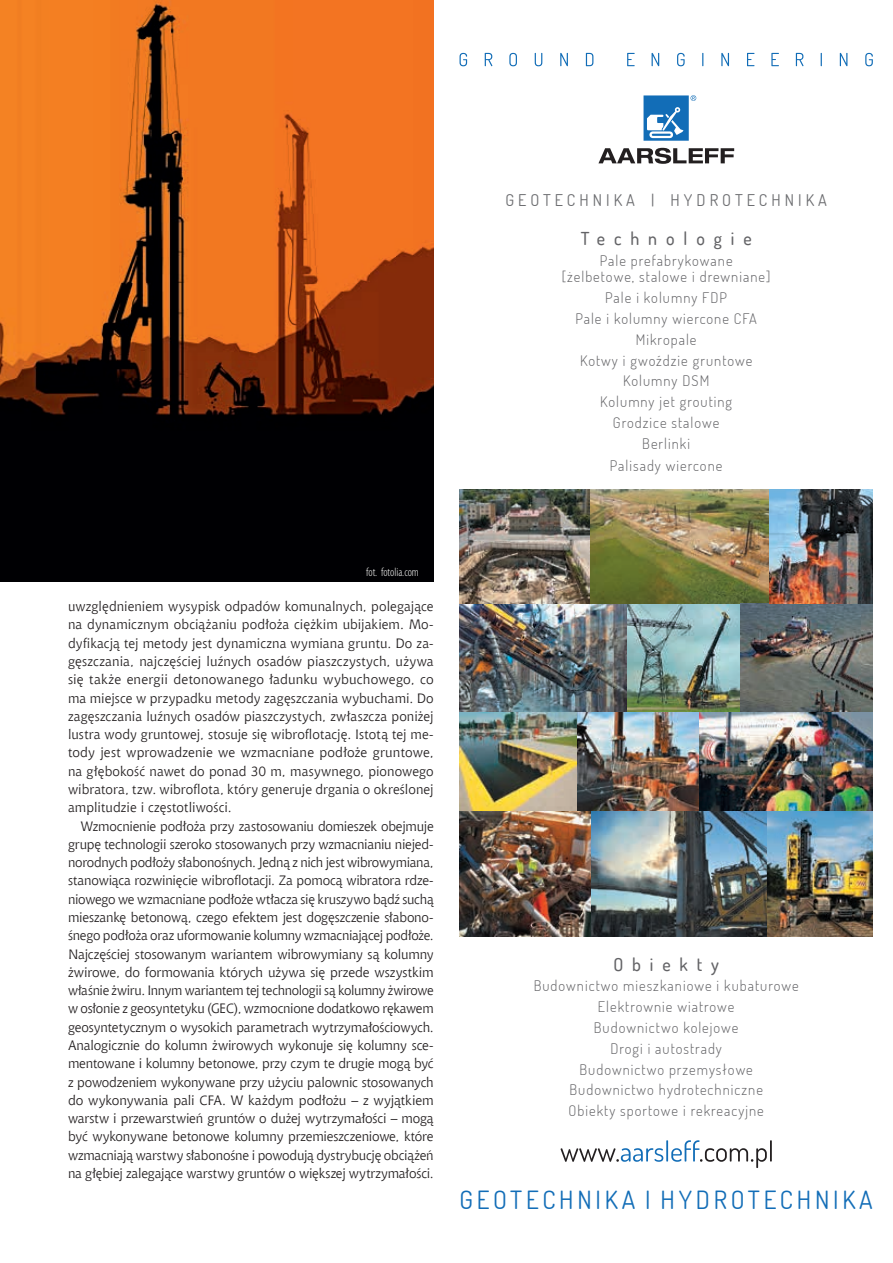
<style>
.page{position:relative;width:893px;height:1263px;background:#fff}
.page>*{position:absolute;margin:0;border:0;box-sizing:border-box;transform-origin:0 0}
.t1{font:25.05px "Dosis";letter-spacing:.15em;color:#126db7}
.t2{font:500 17.85px "Dosis";letter-spacing:.5em;color:#636366}
.t3{font:16.2px "Dosis";letter-spacing:.25em;color:#6c6d70}
.t4{font:300 14.55px/20.9px "Dosis";letter-spacing:.07em;color:#636366;text-align:center}
.t5{font:13.5px/18.3px "Chianti EU";color:#231f20;text-align:justify}
.t6{font:300 condensed 12px "Myriad Pro";color:#fff}
</style>
<div class="page">
<img style="left:459px;top:489px;width:414px;height:448px">
<svg style="left:598px;top:148px;width:136px;height:16px"></svg>
<svg style="left:643px;top:95px;width:53px;height:46px"></svg>
<svg style="left:459px;top:53px;width:414px;height:13px"></svg>
<svg style="left:561px;top:1140px;width:211px;height:28px"></svg>
<img style="left:0;top:0;width:434px;height:581px">
<p class="t3" style="left:505px;top:189px;width:323px">GEOTECHNIKA | HYDROTECHNIKA</p>
<h2 class="t2" style="left:581px;top:227px;width:172px">Technologie</h2>
<p class="t4" style="left:562px;top:252px;width:210px;line-height:16.2px">Pale prefabrykowane [żelbetowe, stalowe i drewniane]</p>
<p class="t4" style="left:575px;top:287px;width:183px">Pale i kolumny FDP<br>Pale i kolumny wiercone CFA<br>Mikropale<br>Kotwy i gwoździe gruntowe<br>Kolumny DSM<br>Kolumny jet grouting<br>Grodzice stalowe<br>Berlinki</p>
<p class="t4" style="left:610px;top:455px;width:114px">Palisady wiercone</p>
<p class="t6" style="left:366px;top:565px;width:54px">fot. fotolia.com</p>
<p class="t5" style="left:68px;top:597px;width:367px">uwzględnieniem wysypisk odpadów komunalnych, polegające na dynamicznym obciążaniu podłoża ciężkim ubijakiem. Mo&shy;dyfikacją tej metody jest dynamiczna wymiana gruntu. Do za&shy;gęszczania, najczęściej luźnych osadów piaszczystych, używa się także energii detonowanego ładunku wybuchowego, co ma miejsce w przypadku metody zagęszczania wybuchami. Do zagęszczania luźnych osadów piaszczystych, zwłaszcza poniżej lustra wody gruntowej, stosuje się wibroflotację. Istotą tej me&shy;tody jest wprowadzenie we wzmacniane podłoże gruntowe, na głębokość nawet do ponad 30 m, masywnego, pionowego wibratora, tzw. wibroflota, który generuje drgania o określonej amplitudzie i częstotliwości.</p>
<p class="t5" style="left:68px;top:816px;width:367px;text-indent:13px">Wzmocnienie podłoża przy zastosowaniu domieszek obejmuje grupę technologii szeroko stosowanych przy wzmacnianiu niejed&shy;norodnych podłoży słabonośnych. Jedną z nich jest wibrowymiana, stanowiąca rozwinięcie wibroflotacji. Za pomocą wibratora rdze&shy;niowego we wzmacniane podłoże wtłacza się kruszywo bądź suchą mieszankę betonową, czego efektem jest dogęszczenie słabono&shy;śnego podłoża oraz uformowanie kolumny wzmacniającej podłoże.<br>Najczęściej stosowanym wariantem wibrowymiany są kolumny żwirowe, do formowania których używa się przede wszystkim właśnie żwiru. Innym wariantem tej technologii są kolumny żwirowe w osłonie z geosyntetyku (GEC), wzmocnione dodatkowo rękawem geosyntetycznym o wysokich parametrach wytrzymałościowych.<br>Analogicznie do kolumn żwirowych wykonuje się kolumny sce&shy;mentowane i kolumny betonowe, przy czym te drugie mogą być z powodzeniem wykonywane przy użyciu palownic stosowanych do wykonywania pali CFA. W każdym podłożu – z wyjątkiem warstw i przewarstwień gruntów o dużej wytrzymałości – mogą być wykonywane betonowe kolumny przemieszczeniowe, które wzmacniają warstwy słabonośne i powodują dystrybucję obciążeń na głębiej zalegające warstwy gruntów o większej wytrzymałości.</p>
<h2 class="t2" style="left:613px;top:952px;width:107px">Obiekty</h2>
<p class="t4" style="left:534px;top:975px;width:267px">Budownictwo mieszkaniowe i kubaturowe<br>Elektrownie wiatrowe<br>Budownictwo kolejowe<br>Drogi i autostrady<br>Budownictwo przemysłowe<br>Budownictwo hydrotechniczne<br>Obiekty sportowe i rekreacyjne</p>
<h1 class="t1" style="left:459px;top:1183px;width:415px">GEOTECHNIKA I HYDROTECHNIKA</h1>
</div>
